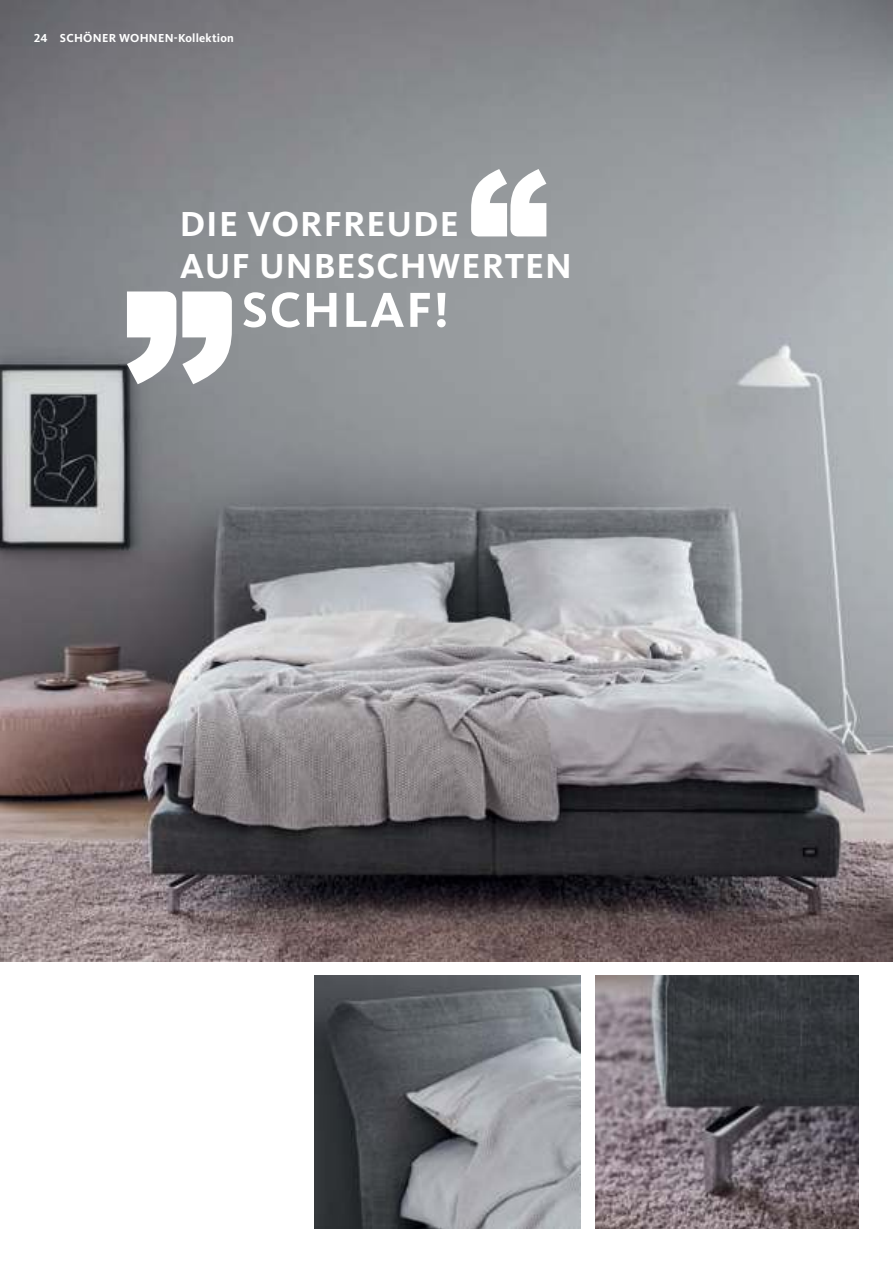
<style>
.page{position:relative;width:893px;height:1263px;background:#fff}
.page>*{position:absolute;margin:0;border:0;box-sizing:border-box;transform-origin:0 0}
.t1{font:700 51px "Kievit OT";letter-spacing:.03em;color:#fff}
.t2{font:700 36px/42px "Kievit OT";letter-spacing:.03em;color:#fff}
.t3{font:700 12px "Kievit OT";letter-spacing:.02em;color:#fff}
</style>
<div class="page">
<img style="left:0;top:0;width:892px;height:961px">
<img style="left:315px;top:976px;width:265px;height:253px">
<img style="left:595px;top:976px;width:264px;height:253px">
<svg style="left:127px;top:291px;width:105px;height:93px"></svg>
<svg style="left:471px;top:169px;width:75px;height:68px"></svg>
<p class="t3" style="left:34px;top:32px;width:201px">24 SCHÖNER WOHNEN-Kollektion</p>
<p class="t2" style="left:180px;top:204px;width:394px">DIE VORFREUDE<br>AUF UNBESCHWERTEN</p>
<h1 class="t1" style="left:242px;top:283px;width:209px">SCHLAF!</h1>
</div>
